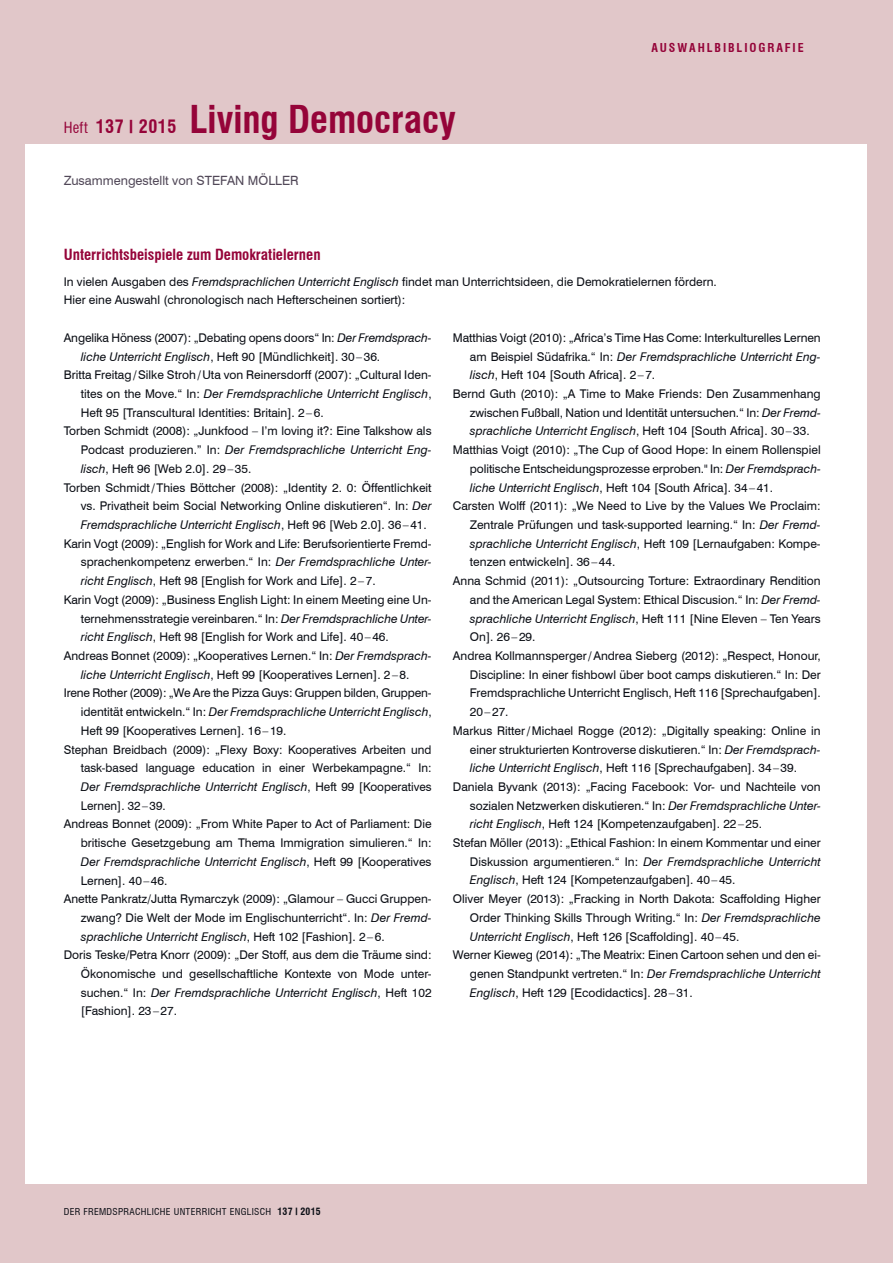
<style>
.page{position:relative;width:893px;height:1263px;background:#e1c7c9}
.page>*{position:absolute;margin:0;border:0;box-sizing:border-box;transform-origin:0 0}
.t1{font:700 condensed 37.5px "Swiss 721 BT";color:#950439}
.t2{font:700 condensed 15px "Swiss 721 BT";color:#950439}
.t3{font:12.75px "Swiss 721 BT";color:#514858}
.t4{font:12px/18.8px "Swiss 721 BT";color:#0b0e15}
.t5{font:italic 12px "Swiss 721 BT";color:#0b0e15}
.t6{font:700 condensed 12px "Swiss 721 BT";letter-spacing:.16em;color:#950439}
.t7{font:condensed 9.3px "Swiss 721 BT";letter-spacing:.03em;color:#0b0e15;scale:1.05 1}
.s1{font-weight:400;font-size:15px}
.s2{font-size:18px}
.s3{font-family:"Trade Gothic LT Std";font-stretch:normal;font-size:18px}
.s4{font-style:italic}
.s5{font-style:normal}
.s6{font-weight:700;font-size:9.75px}
.s7{font-family:"Trade Gothic LT Std";font-weight:700;font-stretch:normal;font-size:10.05px}
</style>
<div class="page">
<div style="left:26px;top:145px;width:841px;height:1039px;background:#fff"></div>
<h1 class="t1" style="left:64px;top:97px;width:393px"><span class="s1">HEFT</span> <span class="s2">137</span> <span class="s3">|</span> <span class="s2">2015</span> Living Democracy</h1>
<p class="t3" style="left:64px;top:173px;width:236px">Zusammengestellt von Stefan Möller</p>
<p class="t6" style="left:651px;top:40px;width:154px">auswahl bibl iografie</p>
<p class="t2" style="left:64px;top:246px;width:258px">Unterrichtsbeispiele zum Demokratielernen</p>
<p class="t4" style="left:64px;top:272px;width:655px">In vielen Ausgaben des <span class="s4">Fremdsprachlichen Unterricht Englisch</span> findet man Unterrichtsideen, die Demokratielernen fördern.<br>Hier eine Auswahl (chronologisch nach Hefterscheinen sortiert):</p>
<p class="t4" style="left:64px;top:328px;width:369px">Angelika Höness (2007): „Debating opens doors“ In: <span class="s4">Der Fremdsprach-</span></p>
<p class="t4" style="left:81px;top:347px;width:301px"><span class="s4">liche Unterricht Englisch</span>, Heft 90 [Mündlichkeit]. 30–36.</p>
<p class="t4" style="left:64px;top:366px;width:369px">Britta Freitag/Silke Stroh/Uta von Reinersdorff (2007): „Cultural Iden-</p>
<p class="t5" style="left:81px;top:386px;width:352px"><span class="s5">tites on the Move.“ In:</span> Der Fremdsprachliche Unterricht Englisch<span class="s5">,</span></p>
<p class="t4" style="left:81px;top:403px;width:244px">Heft 95 [Transcultural Identities: Britain]. 2–6.</p>
<p class="t4" style="left:64px;top:422px;width:369px">Torben Schmidt (2008): „Junkfood – I’m loving it?: Eine Talkshow als</p>
<p class="t5" style="left:81px;top:443px;width:352px"><span class="s5">Podcast produzieren.” In:</span> Der Fremdsprachliche Unterricht Eng-</p>
<p class="t4" style="left:81px;top:459px;width:172px"><span class="s4">lisch</span>, Heft 96 [Web 2.0]. 29–35.</p>
<p class="t4" style="left:64px;top:478px;width:369px">Torben Schmidt/Thies Böttcher (2008): „Identity 2. 0: Öffentlichkeit</p>
<p class="t4" style="left:81px;top:496px;width:352px">vs. Privatheit beim Social Networking Online diskutieren“. In: <span class="s4">Der</span></p>
<p class="t5" style="left:81px;top:517px;width:348px">Fremdsprachliche Unterricht Englisch<span class="s5">, Heft 96 [Web 2.0]. 36–41.</span></p>
<p class="t4" style="left:64px;top:534px;width:369px">Karin Vogt (2009): „English for Work and Life: Berufsorientierte Fremd-</p>
<p class="t4" style="left:81px;top:553px;width:352px">sprachenkompetenz erwerben.“ In: <span class="s4">Der Fremdsprachliche Unter-</span></p>
<p class="t4" style="left:81px;top:571px;width:296px"><span class="s4">richt Englisch</span>, Heft 98 [English for Work and Life]. 2–7.</p>
<p class="t4" style="left:64px;top:590px;width:369px">Karin Vogt (2009): „Business English Light: In einem Meeting eine Un-</p>
<p class="t4" style="left:81px;top:609px;width:352px">ternehmensstrategie vereinbaren.“ In: <span class="s4">Der Fremdsprachliche Unter-</span></p>
<p class="t4" style="left:81px;top:627px;width:309px"><span class="s4">richt Englisch</span>, Heft 98 [English for Work and Life]. 40–46.</p>
<p class="t4" style="left:64px;top:646px;width:369px">Andreas Bonnet (2009): „Kooperatives Lernen.“ In: <span class="s4">Der Fremdsprach-</span></p>
<p class="t4" style="left:81px;top:665px;width:330px"><span class="s4">liche Unterricht Englisch</span>, Heft 99 [Kooperatives Lernen]. 2–8.</p>
<p class="t4" style="left:64px;top:684px;width:369px">Irene Rother (2009): „We Are the Pizza Guys: Gruppen bilden, Gruppen-</p>
<p class="t5" style="left:81px;top:704px;width:352px"><span class="s5">identität entwickeln.“ In:</span> Der Fremdsprachliche Unterricht Englisch<span class="s5">,</span></p>
<p class="t4" style="left:81px;top:721px;width:207px">Heft 99 [Kooperatives Lernen]. 16–19.</p>
<p class="t4" style="left:64px;top:740px;width:369px">Stephan Breidbach (2009): „Flexy Boxy: Kooperatives Arbeiten und</p>
<p class="t4" style="left:81px;top:758px;width:352px">task-based language education in einer Werbekampagne.“ In:</p>
<p class="t5" style="left:81px;top:779px;width:352px">Der Fremdsprachliche Unterricht Englisch<span class="s5">, Heft 99 [Kooperatives</span></p>
<p class="t4" style="left:81px;top:796px;width:86px">Lernen]. 32–39.</p>
<p class="t4" style="left:64px;top:815px;width:369px">Andreas Bonnet (2009): „From White Paper to Act of Parliament: Die</p>
<p class="t4" style="left:81px;top:833px;width:352px">britische Gesetzgebung am Thema Immigration simulieren.“ In:</p>
<p class="t5" style="left:81px;top:854px;width:352px">Der Fremdsprachliche Unterricht Englisch<span class="s5">, Heft 99 [Kooperatives</span></p>
<p class="t4" style="left:81px;top:871px;width:88px">Lernen]. 40–46.</p>
<p class="t4" style="left:64px;top:889px;width:369px">Anette Pankratz/Jutta Rymarczyk (2009): „Glamour – Gucci Gruppen-</p>
<p class="t4" style="left:81px;top:908px;width:352px">zwang? Die Welt der Mode im Englischunterricht“. In: <span class="s4">Der Fremd-</span></p>
<p class="t5" style="left:81px;top:929px;width:305px">sprachliche Unterricht Englisch<span class="s5">, Heft 102 [Fashion]. 2–6.</span></p>
<p class="t4" style="left:64px;top:946px;width:369px">Doris Teske/Petra Knorr (2009): „Der Stoff, aus dem die Träume sind:</p>
<p class="t4" style="left:81px;top:964px;width:352px">Ökonomische und gesellschaftliche Kontexte von Mode unter-</p>
<p class="t5" style="left:81px;top:985px;width:352px"><span class="s5">suchen.“ In:</span> Der Fremdsprachliche Unterricht Englisch<span class="s5">, Heft 102</span></p>
<p class="t4" style="left:81px;top:1002px;width:98px">[Fashion]. 23–27.</p>
<p class="t4" style="left:453px;top:328px;width:369px">Matthias Voigt (2010): „Africa’s Time Has Come: Interkulturelles Lernen</p>
<p class="t5" style="left:470px;top:349px;width:352px"><span class="s5">am Beispiel Südafrika.“ In:</span> Der Fremdsprachliche Unterricht Eng-</p>
<p class="t4" style="left:470px;top:366px;width:187px"><span class="s4">lisch</span>, Heft 104 [South Africa]. 2–7.</p>
<p class="t4" style="left:453px;top:384px;width:369px">Bernd Guth (2010): „A Time to Make Friends: Den Zusammenhang</p>
<p class="t4" style="left:470px;top:403px;width:352px">zwischen Fußball, Nation und Identität untersuchen.“ In: <span class="s4">Der Fremd-</span></p>
<p class="t5" style="left:470px;top:424px;width:341px">sprachliche Unterricht Englisch<span class="s5">, Heft 104 [South Africa]. 30–33.</span></p>
<p class="t4" style="left:453px;top:440px;width:369px">Matthias Voigt (2010): „The Cup of Good Hope: In einem Rollenspiel</p>
<p class="t4" style="left:470px;top:459px;width:352px">politische Entscheidungsprozesse erproben." In: <span class="s4">Der Fremdsprach-</span></p>
<p class="t4" style="left:470px;top:478px;width:305px"><span class="s4">liche Unterricht Englisch</span>, Heft 104 [South Africa]. 34–41.</p>
<p class="t4" style="left:453px;top:496px;width:369px">Carsten Wolff (2011): „We Need to Live by the Values We Proclaim:</p>
<p class="t4" style="left:470px;top:515px;width:352px">Zentrale Prüfungen und task-supported learning.“ In: <span class="s4">Der Fremd-</span></p>
<p class="t5" style="left:470px;top:536px;width:352px">sprachliche Unterricht Englisch<span class="s5">, Heft 109 [Lernaufgaben: Kompe-</span></p>
<p class="t4" style="left:470px;top:553px;width:147px">tenzen entwickeln]. 36–44.</p>
<p class="t4" style="left:453px;top:571px;width:369px">Anna Schmid (2011): „Outsourcing Torture: Extraordinary Rendition</p>
<p class="t4" style="left:470px;top:590px;width:352px">and the American Legal System: Ethical Discusion.“ In: <span class="s4">Der Fremd-</span></p>
<p class="t5" style="left:470px;top:611px;width:352px">sprachliche Unterricht Englisch<span class="s5">, Heft 111 [Nine Eleven – Ten Years</span></p>
<p class="t4" style="left:470px;top:627px;width:67px">On]. 26–29.</p>
<p class="t4" style="left:453px;top:646px;width:369px">Andrea Kollmannsperger/Andrea Sieberg (2012): „Respect, Honour,</p>
<p class="t4" style="left:470px;top:665px;width:352px">Discipline: In einer fishbowl über boot camps diskutieren.“ In: Der</p>
<p class="t4" style="left:470px;top:684px;width:352px">Fremdsprachliche Unterricht Englisch, Heft 116 [Sprechaufgaben].</p>
<p class="t4" style="left:470px;top:702px;width:40px">20–27.</p>
<p class="t4" style="left:453px;top:721px;width:369px">Markus Ritter/Michael Rogge (2012): „Digitally speaking: Online in</p>
<p class="t4" style="left:470px;top:740px;width:352px">einer strukturierten Kontroverse diskutieren.“ In: <span class="s4">Der Fremdsprach-</span></p>
<p class="t4" style="left:470px;top:758px;width:329px"><span class="s4">liche Unterricht Englisch</span>, Heft 116 [Sprechaufgaben]. 34–39.</p>
<p class="t4" style="left:453px;top:777px;width:369px">Daniela Byvank (2013): „Facing Facebook: Vor- und Nachteile von</p>
<p class="t4" style="left:470px;top:796px;width:352px">sozialen Netzwerken diskutieren.“ In: <span class="s4">Der Fremdsprachliche Unter-</span></p>
<p class="t4" style="left:470px;top:815px;width:294px"><span class="s4">richt Englisch</span>, Heft 124 [Kompetenzaufgaben]. 22–25.</p>
<p class="t4" style="left:453px;top:833px;width:369px">Stefan Möller (2013): „Ethical Fashion: In einem Kommentar und einer</p>
<p class="t5" style="left:470px;top:854px;width:352px"><span class="s5">Diskussion argumentieren.“ In:</span> Der Fremdsprachliche Unterricht</p>
<p class="t4" style="left:470px;top:871px;width:267px"><span class="s4">Englisch</span>, Heft 124 [Kompetenzaufgaben]. 40–45.</p>
<p class="t4" style="left:453px;top:889px;width:369px">Oliver Meyer (2013): „Fracking in North Dakota: Scaffolding Higher</p>
<p class="t4" style="left:470px;top:908px;width:352px">Order Thinking Skills Through Writing.“ In: <span class="s4">Der Fremdsprachliche</span></p>
<p class="t4" style="left:470px;top:927px;width:271px"><span class="s4">Unterricht Englisch</span>, Heft 126 [Scaffolding]. 40–45.</p>
<p class="t4" style="left:453px;top:945px;width:369px">Werner Kieweg (2014): „The Meatrix: Einen Cartoon sehen und den ei-</p>
<p class="t4" style="left:470px;top:964px;width:352px">genen Standpunkt vertreten.“ In: <span class="s4">Der Fremdsprachliche Unterricht</span></p>
<p class="t4" style="left:470px;top:983px;width:224px"><span class="s4">Englisch</span>, Heft 129 [Ecodidactics]. 28–31.</p>
<p class="t7" style="left:64px;top:1206px;width:246px">DER FREMDSPRACHLICHE UNTERRICHT ENGLISCH <span class="s6">137</span> <span class="s7">|</span> <span class="s6">2015</span></p>
</div>
